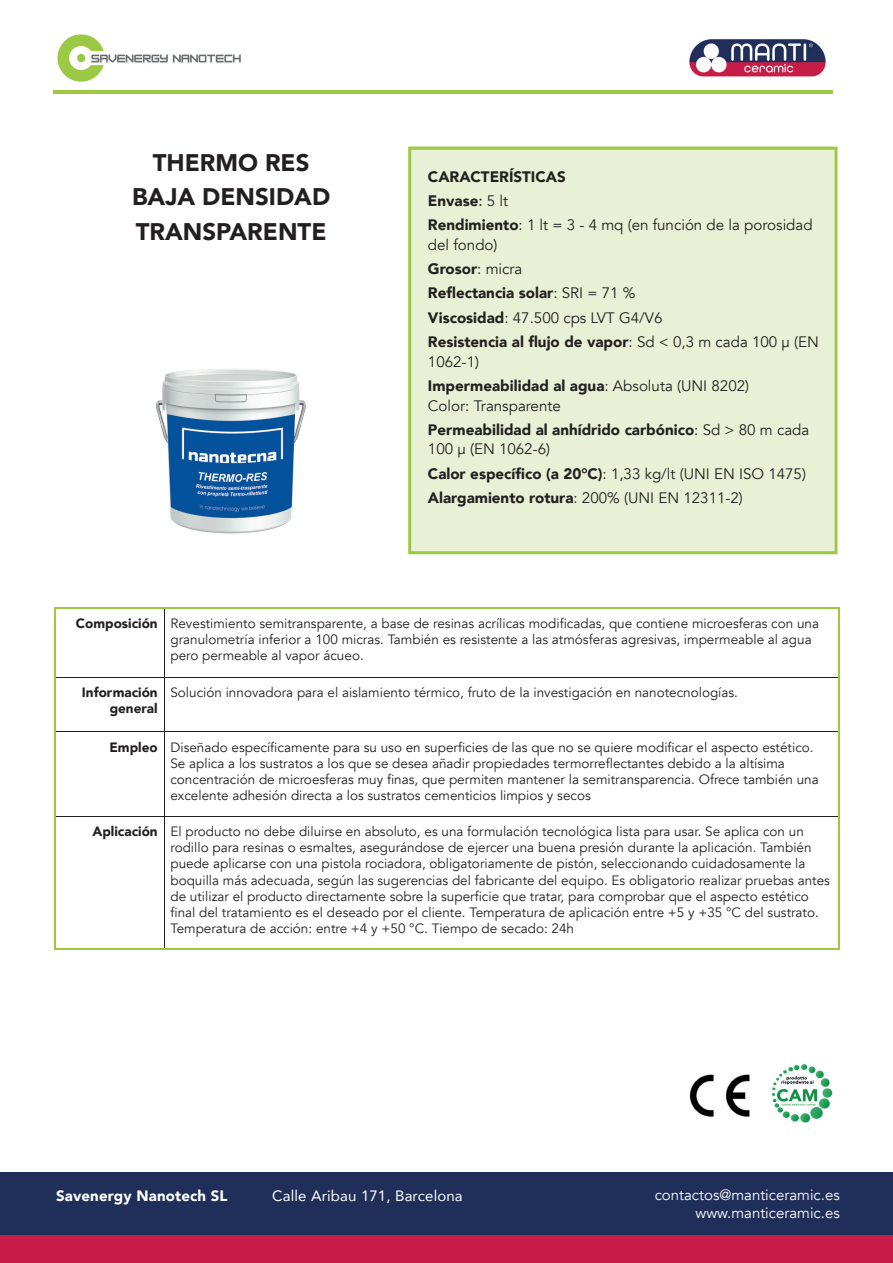
<style>
.page{position:relative;width:893px;height:1263px;background:#fff}
.page>*{position:absolute;margin:0;border:0;box-sizing:border-box;transform-origin:0 0}
.t1{font:900 24px/34.5px "Avenir";color:#231f20;text-align:center}
.t2{font:15.15px/24.3px "Avenir";color:#231f20}
.t3{font:900 15.15px/24.3px "Avenir";color:#231f20}
.t4{font:15px/18px "Avenir";color:#fff;text-align:right}
.t5{font:15px "Avenir";letter-spacing:.01em;color:#fff}
.t6{font:900 15px "Avenir";letter-spacing:.01em;color:#fff}
.t7{font:13.5px/16.2px "Avenir";color:#231f20}
.t8{font:900 13.5px/16.2px "Avenir";color:#231f20;text-align:right}
.s1{font-weight:900}
.s2{font-weight:500}
.s3{font-weight:400}
</style>
<div class="page">
<img style="left:54px;top:34px;width:190px;height:57px">
<hr style="left:164px;top:608px;width:1px;height:69px;background:#231f20">
<hr style="left:55px;top:677px;width:109px;height:1px;background:#231f20">
<hr style="left:164px;top:677px;width:675px;height:1px;background:#231f20">
<hr style="left:164px;top:677px;width:1px;height:55px;background:#231f20">
<hr style="left:55px;top:732px;width:109px;height:1px;background:#231f20">
<hr style="left:164px;top:732px;width:675px;height:1px;background:#231f20">
<hr style="left:164px;top:732px;width:1px;height:84px;background:#231f20">
<hr style="left:55px;top:816px;width:109px;height:1px;background:#231f20">
<hr style="left:164px;top:816px;width:675px;height:1px;background:#231f20">
<hr style="left:164px;top:816px;width:1px;height:133px;background:#231f20">
<hr style="left:54px;top:607px;width:110px;height:1px;background:#9cc842">
<hr style="left:54px;top:608px;width:1px;height:69px;background:#9cc842">
<hr style="left:164px;top:607px;width:676px;height:1px;background:#9cc842">
<hr style="left:839px;top:608px;width:1px;height:69px;background:#9cc842">
<hr style="left:54px;top:677px;width:1px;height:55px;background:#9cc842">
<hr style="left:839px;top:677px;width:1px;height:55px;background:#9cc842">
<hr style="left:54px;top:732px;width:1px;height:84px;background:#9cc842">
<hr style="left:839px;top:732px;width:1px;height:84px;background:#9cc842">
<hr style="left:54px;top:816px;width:1px;height:133px;background:#9cc842">
<hr style="left:839px;top:816px;width:1px;height:133px;background:#9cc842">
<hr style="left:54px;top:949px;width:110px;height:1px;background:#9cc842">
<hr style="left:164px;top:949px;width:676px;height:1px;background:#9cc842">
<img style="left:689px;top:39px;width:137px;height:38px">
<div style="left:408px;top:147px;width:429px;height:407px;background:#e8f1d5"></div>
<hr style="left:54px;top:91px;width:779px;height:3px;background:#9cc842">
<div style="left:0;top:1172px;width:893px;height:63px;background:#202f5a"></div>
<div style="left:0;top:1235px;width:893px;height:28px;background:#c71d48"></div>
<img style="left:156px;top:369px;width:150px;height:165px">
<img style="left:689px;top:1074px;width:61px;height:43px">
<img style="left:771px;top:1064px;width:62px;height:59px">
<h1 class="t1" style="left:132px;top:144px;width:200px">THERMO RES<br>BAJA DENSIDAD<br>TRANSPARENTE</h1>
<p class="t2" style="left:428px;top:165px;width:386px"><span class="s1">CARACTERÍSTICAS<br>Envase</span><span class="s2">:</span> 5 lt<br><span class="s1">Rendimiento</span>: 1 lt = 3 - 4 mq (en función de la porosidad</p>
<p class="t2" style="left:428px;top:233px;width:392px">del fondo)<br><span class="s1">Grosor</span>: micra<br><span class="s1">Reflectancia solar</span>: SRI = 71 %<br><span class="s1">Viscosidad</span>: 47.500 cps LVT G4/V6<br><span class="s1">Resistencia al flujo de vapor</span>: Sd &lt; 0,3 m cada 100 µ (EN</p>
<p class="t2" style="left:428px;top:349px;width:323px">1062-1)<br><span class="s1">Impermeabilidad al agua</span>: Absoluta (UNI 8202)</p>
<p class="t3" style="left:428px;top:393px;width:383px"><span class="s3">Color: Transparente<br></span>Permeabilidad al anhídrido carbónico<span class="s3">: Sd &gt; 80 m cada</span></p>
<p class="t2" style="left:428px;top:437px;width:379px">100 µ (EN 1062-6)<br><span class="s1">Calor específico (a 20°C)</span>: 1,33 kg/lt (UNI EN ISO 1475)<br><span class="s1">Alargamiento rotura</span>: 200% (UNI EN 12311-2)</p>
<p class="t7" style="left:170px;top:615px;width:650px;text-indent:-94px"><span class="s1">Composición</span> Revestimiento semitransparente, a base de resinas acrílicas modificadas, que contiene microesferas con una granulometría inferior a 100 micras. También es resistente a las atmósferas agresivas, impermeable al agua pero permeable al vapor ácueo.</p>
<p class="t8" style="left:82px;top:684px;width:77px">Información general</p>
<p class="t7" style="left:170px;top:685px;width:569px">Solución innovadora para el aislamiento térmico, fruto de la investigación en nanotecnologías.</p>
<p class="t7" style="left:170px;top:739px;width:650px;text-indent:-61px"><span class="s1">Empleo</span> Diseñado específicamente para su uso en superficies de las que no se quiere modificar el aspecto estético.<br>Se aplica a los sustratos a los que se desea añadir propiedades termorreflectantes debido a la altísima concentración de microesferas muy finas, que permiten mantener la semitransparencia. Ofrece también una excelente adhesión directa a los sustratos cementicios limpios y secos</p>
<p class="t7" style="left:170px;top:823px;width:661px;text-indent:-78px"><span class="s1">Aplicación</span> El producto no debe diluirse en absoluto, es una formulación tecnológica lista para usar. Se aplica con un rodillo para resinas o esmaltes, asegurándose de ejercer una buena presión durante la aplicación. También puede aplicarse con una pistola rociadora, obligatoriamente de pistón, seleccionando cuidadosamente la boquilla más adecuada, según las sugerencias del fabricante del equipo. Es obligatorio realizar pruebas antes de utilizar el producto directamente sobre la superficie que tratar, para comprobar que el aspecto estético final del tratamiento es el deseado por el cliente. Temperatura de aplicación entre +5 y +35 °C del sustrato.<br>Temperatura de acción: entre +4 y +50 °C. Tiempo de secado: 24h</p>
<p class="t6" style="left:56px;top:1183px;width:173px">Savenergy Nanotech SL</p>
<p class="t5" style="left:272px;top:1184px;width:192px">Calle Aribau 171, Barcelona</p>
<p class="t4" style="left:655px;top:1186px;width:187px">contactos@manticeramic.es www.manticeramic.es</p>
</div>
